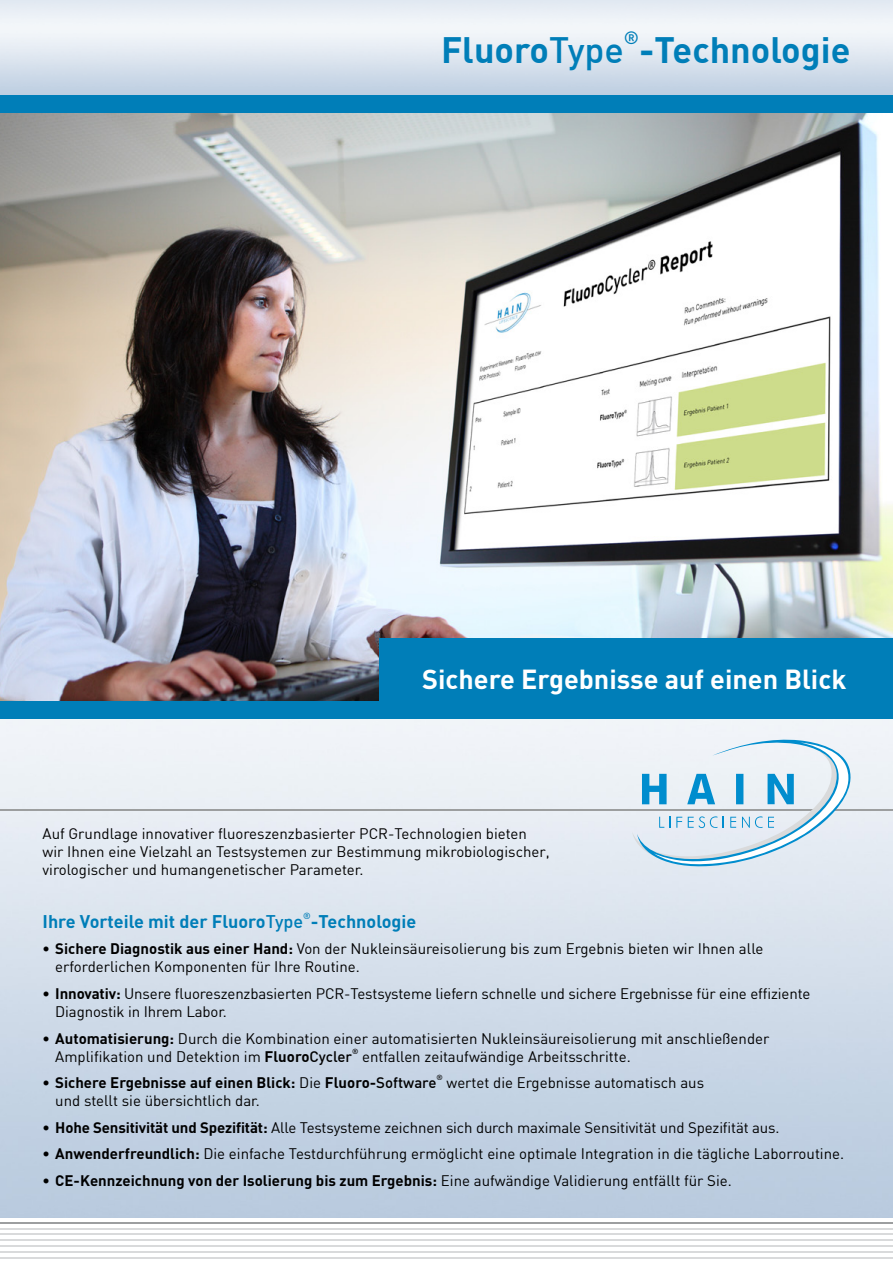
<style>
.page{position:relative;width:893px;height:1263px;background:#fff}
.page>*{position:absolute;margin:0;border:0;box-sizing:border-box;transform-origin:0 0}
.t1{font:700 36px "DIN";color:#007eb8}
.t2{font:700 27px "DIN";color:#fff}
.t3{font:700 18px "DIN";color:#007eb8}
.t4{font:500 17.7px "DIN";color:#007eb8}
.t5{font:15px/18px "DIN";color:#000}
.t6{font:700 15px "DIN";color:#000}
.t7{font:500 8.85px "DIN";color:#007eb8}
.t8{font:500 7.35px "DIN";color:#000}
.s1{font-weight:500}
.s2{font-weight:700}
.s3{font-weight:400}
</style>
<div class="page">
<img style="left:0;top:0;width:893px;height:96px">
<hr style="left:0;top:1257px;width:893px;height:1px;background:#d9dadb">
<hr style="left:0;top:1251px;width:893px;height:1px;background:#d9dadb">
<hr style="left:0;top:1245px;width:893px;height:1px;background:#d9dadb">
<hr style="left:0;top:1240px;width:893px;height:1px;background:#d9dadb">
<hr style="left:0;top:1234px;width:893px;height:1px;background:#d9dadb">
<hr style="left:0;top:1228px;width:893px;height:1px;background:#d9dadb">
<hr style="left:0;top:1222px;width:893px;height:1px;background:#9c9e9f">
<hr style="left:0;top:810px;width:893px;height:1px;background:#9c9e9f">
<svg style="left:632px;top:739px;width:223px;height:128px"></svg>
<img style="left:0;top:113px;width:893px;height:589px">
<div style="left:0;top:96px;width:893px;height:17px;background:#007eb8"></div>
<div style="left:0;top:702px;width:893px;height:17px;background:#007eb8"></div>
<div style="left:380px;top:638px;width:513px;height:81px;background:#007eb8"></div>
<p class="t4" style="left:624px;top:27px;width:17px">®</p>
<h1 class="t1" style="left:441px;top:26px;width:411px">Fluoro<span class="s1">Type</span> -Technologie</h1>
<h2 class="t2" style="left:422px;top:661px;width:426px">Sichere Ergebnisse auf einen Blick</h2>
<p class="t5" style="left:43px;top:825px;width:509px">Auf Grundlage innovativer fluoreszenzbasierter PCR-Technologien bieten wir Ihnen eine Vielzahl an Testsystemen zur Bestimmung mikrobiologischer, virologischer und humangenetischer Parameter.</p>
<p class="t3" style="left:43px;top:910px;width:375px">Ihre Vorteile mit der Fluoro<span class="s1">Type</span> -Technologie</p>
<p class="t7" style="left:303px;top:910px;width:9px">®</p>
<p class="t5" style="left:55px;top:940px;width:710px;text-indent:-13px"><span class="s2">• Sichere Diagnostik aus einer Hand:</span> Von der Nukleinsäureisolierung bis zum Ergebnis bieten wir Ihnen alle erforderlichen Komponenten für Ihre Routine.</p>
<p class="t5" style="left:55px;top:984px;width:757px;text-indent:-13px"><span class="s2">• Innovativ:</span> Unsere fluoreszenzbasierten PCR-Testsysteme liefern schnelle und sichere Ergebnisse für eine effiziente<br>Diagnostik in Ihrem Labor.</p>
<p class="t5" style="left:55px;top:1029px;width:716px;text-indent:-13px"><span class="s2">• Automatisierung:</span> Durch die Kombination einer automatisierten Nukleinsäureisolierung mit anschließender<br>Amplifikation und Detektion im <span class="s2">Fluoro</span><span class="s1">Cycler</span></p>
<p class="t8" style="left:352px;top:1046px;width:8px">®</p>
<p class="t5" style="left:362px;top:1047px;width:270px">entfallen zeitaufwändige Arbeitsschritte.</p>
<p class="t6" style="left:43px;top:1073px;width:395px">• Sichere Ergebnisse auf einen Blick: <span class="s3">Die</span> Fluoro-<span class="s1">Software</span></p>
<p class="t8" style="left:436px;top:1073px;width:8px">®</p>
<p class="t5" style="left:447px;top:1073px;width:259px">wertet die Ergebnisse automatisch aus</p>
<p class="t5" style="left:55px;top:1091px;width:206px">und stellt sie übersichtlich dar.</p>
<p class="t5" style="left:43px;top:1118px;width:739px"><span class="s2">• Hohe Sensitivität und Spezifität:</span> Alle Testsysteme zeichnen sich durch maximale Sensitivität und Spezifität aus.</p>
<p class="t5" style="left:43px;top:1144px;width:803px"><span class="s2">• Anwenderfreundlich:</span> Die einfache Testdurchführung ermöglicht eine optimale Integration in die tägliche Laborroutine.</p>
<p class="t6" style="left:43px;top:1170px;width:691px">• CE-Kennzeichnung von der Isolierung bis zum Ergebnis: <span class="s3">Eine aufwändige Validierung entfällt für Sie.</span></p>
</div>
